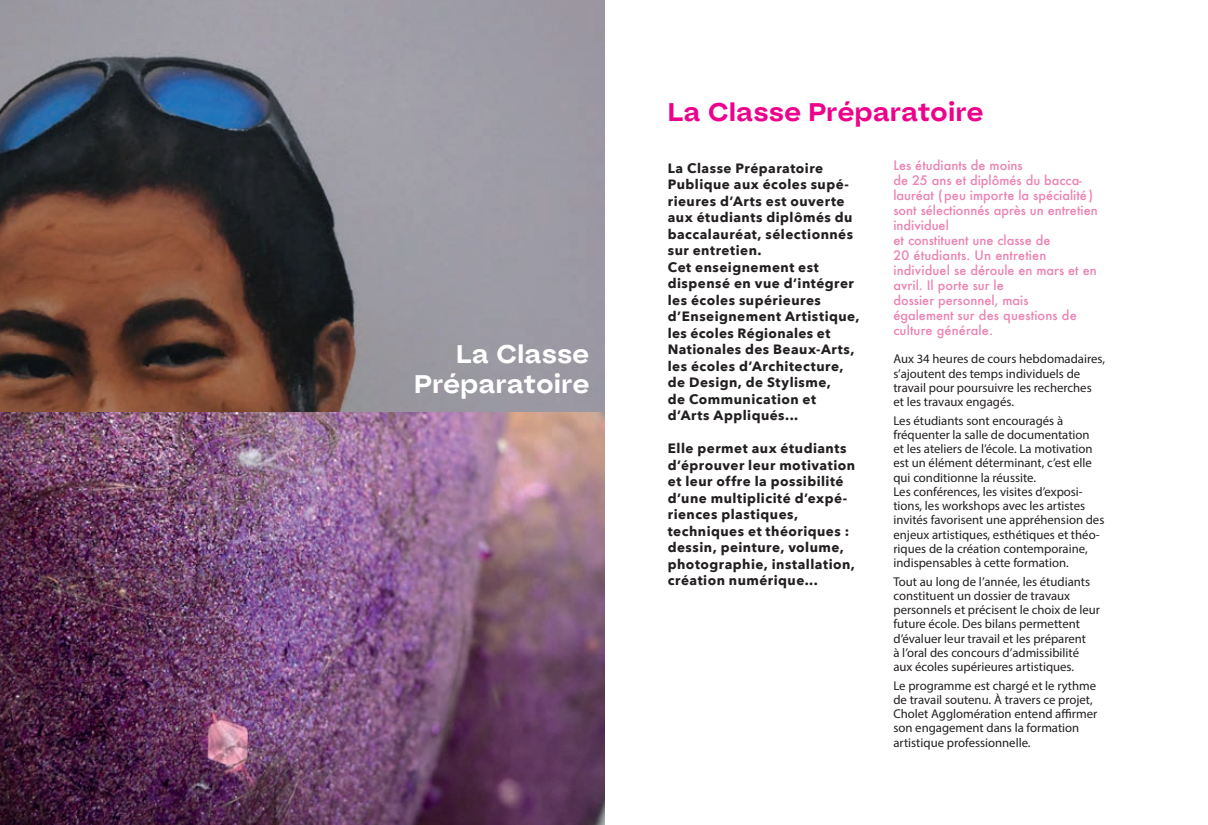
<style>
.page{position:relative;width:1208px;height:825px;background:#fff}
.page>*{position:absolute;margin:0;border:0;box-sizing:border-box;transform-origin:0 0}
.t1{font:700 expanded 25.5px/30px "Bauziet";letter-spacing:.02em;color:#fff;text-align:right}
.t2{font:700 expanded 25.5px "Bauziet";letter-spacing:.02em;color:#ed028c}
.t3{font:700 13.5px/16.5px "Avenir Next";letter-spacing:.035em;color:#231f20}
.t4{font:12.75px/14.2px "Myriad Pro";color:#231f20}
.t5{font:500 12.75px/15px "Futura";color:#eb83b4}
</style>
<div class="page">
<img style="left:0;top:0;width:604px;height:412px">
<img style="left:0;top:412px;width:604px;height:413px">
<h1 class="t1" style="left:414px;top:338px;width:176px">La Classe<br>Préparatoire</h1>
<h1 class="t2" style="left:668px;top:95px;width:317px">La Classe Préparatoire</h1>
<p class="t3" style="left:668px;top:159px;width:193px">La Classe Préparatoire<br>Publique aux écoles supé&shy;rieures d’Arts est ouverte aux étudiants diplômés du baccalauréat, sélectionnés sur entretien.<br>Cet enseignement est dispensé en vue d’intégrer les écoles supérieures d’Enseignement Artistique, les écoles Régionales et<br>Nationales des Beaux-Arts, les écoles d’Architecture, de Design, de Stylisme,<br>de Communication et d’Arts Appliqués...</p>
<p class="t3" style="left:668px;top:440px;width:189px">Elle permet aux étudiants d’éprouver leur motivation et leur offre la possibilité d’une multiplicité d’expé&shy;riences plastiques, techniques et théoriques : dessin, peinture, volume, photographie, installation, création numérique...</p>
<p class="t5" style="left:893px;top:157px;width:206px">Les étudiants de moins<br>de 25 ans et diplômés du bacca&shy;lauréat (peu importe la spécialité) sont sélectionnés après un entretien individuel<br>et constituent une classe de<br>20 étudiants. Un entretien individuel se déroule en mars et en avril. Il porte sur le<br>dossier personnel, mais<br>également sur des questions de culture générale.</p>
<p class="t4" style="left:893px;top:352px;width:213px">Aux 34 heures de cours hebdomadaires, s’ajoutent des temps individuels de travail pour poursuivre les recherches et les travaux engagés.</p>
<p class="t4" style="left:893px;top:413px;width:212px">Les étudiants sont encouragés à fréquenter la salle de documentation<br>et les ateliers de l’école. La motivation est un élément déterminant, c’est elle qui conditionne la réussite.<br>Les conférences, les visites d’exposi&shy;tions, les workshops avec les artistes invités favorisent une appréhension des enjeux artistiques, esthétiques et théo&shy;riques de la création contemporaine, indispensables à cette formation.</p>
<p class="t4" style="left:893px;top:574px;width:208px">Tout au long de l’année, les étudiants constituent un dossier de travaux personnels et précisent le choix de leur future école. Des bilans permettent d’évaluer leur travail et les préparent<br>à l’oral des concours d’admissibilité aux écoles supérieures artistiques.</p>
<p class="t4" style="left:893px;top:678px;width:205px">Le programme est chargé et le rythme de travail soutenu. À travers ce projet, Cholet Agglomération entend affirmer son engagement dans la formation artistique professionnelle.</p>
</div>
